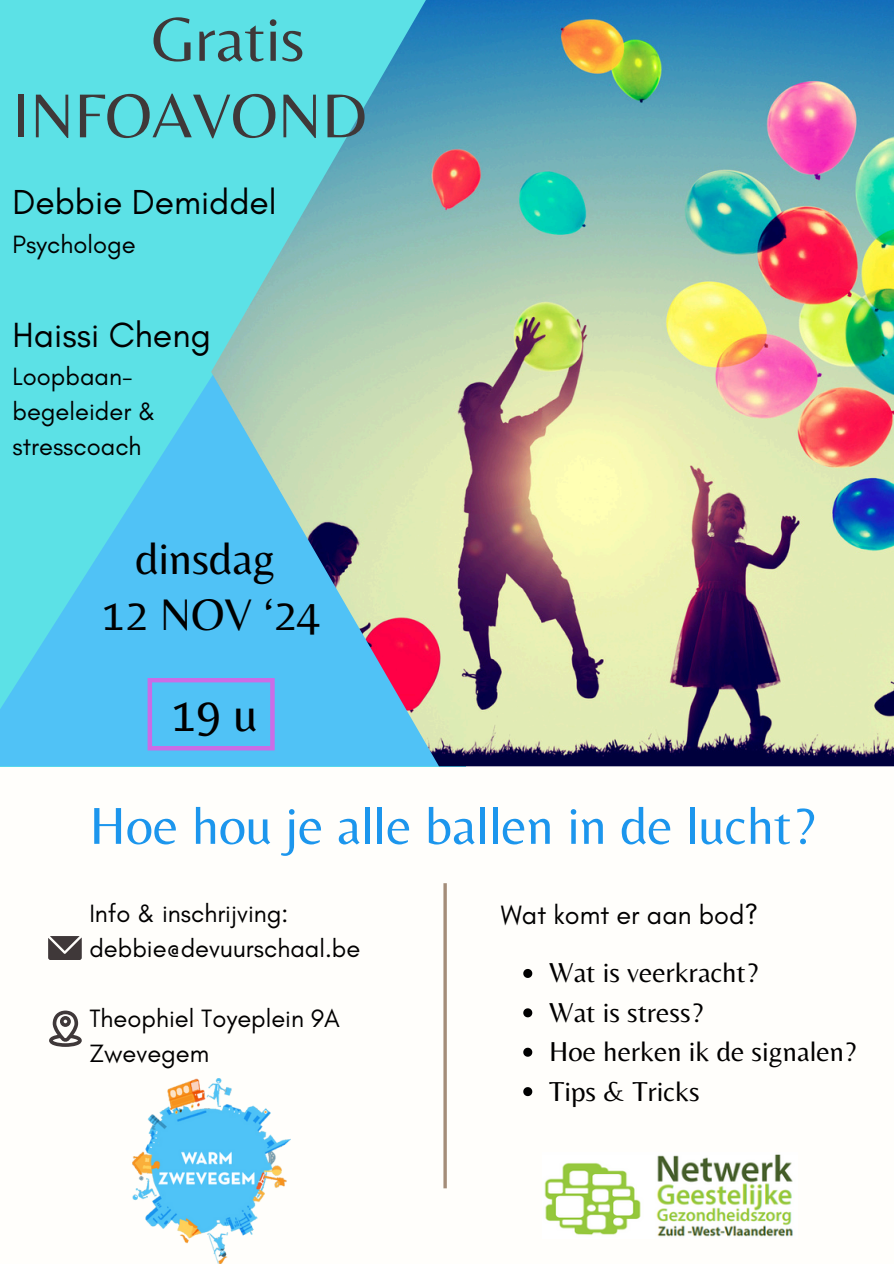
<style>
.page{position:relative;width:894px;height:1264px;background:#fff}
.page>*{position:absolute;margin:0;border:0;box-sizing:border-box;transform-origin:0 0}
.t1{font:64.5px/76.5px "Belleza";color:#3f3839}
.t2{font:54px "Belleza";color:#1c96ed}
.t3{font:49.5px "Belleza";color:#000}
.t4{font:46.05px/55.2px "Belleza";color:#000;text-align:center}
.t5{font:35.7px "Glacial Indifference";color:#000}
.t6{font:35.4px "Glacial Indifference";color:#000}
.t7{font:28.5px "Belleza";color:#000}
.t8{font:27px "Glacial Indifference";color:#000}
.t9{font:25.5px/34.8px "Glacial Indifference";color:#000}
</style>
<div class="page">
<div style="left:0;top:0;width:893px;height:1263px;background:#fffefb"></div>
<div style="left:0;top:0;width:465px;height:766px;background:#5ce1e6"></div>
<svg style="left:0;top:378px;width:211px;height:388px;fill:#50c2f6"></svg>
<img style="left:211px;top:0;width:682px;height:766px">
<hr style="left:443px;top:883px;width:3px;height:305px;background:#a48d79">
<img style="left:544px;top:1154px;width:249px;height:83px">
<svg style="left:147px;top:678px;width:127px;height:72px;background:#65b2f3"></svg>
<svg style="left:49px;top:1010px;width:33px;height:36px"></svg>
<svg style="left:48px;top:936px;width:34px;height:23px"></svg>
<img style="left:132px;top:1078px;width:158px;height:185px">
<svg style="left:523px;top:969px;width:9px;height:8px"></svg>
<svg style="left:523px;top:1008px;width:9px;height:9px"></svg>
<svg style="left:523px;top:1047px;width:9px;height:9px"></svg>
<svg style="left:523px;top:1087px;width:9px;height:9px"></svg>
<h2 class="t1" style="left:13px;top:0;width:356px;text-indent:139px">Gratis<br>INFOAVOND</h2>
<p class="t6" style="left:13px;top:181px;width:265px">Debbie Demiddel</p>
<p class="t9" style="left:13px;top:226px;width:125px">Psychologe</p>
<p class="t5" style="left:13px;top:313px;width:200px">Haissi Cheng</p>
<p class="t9" style="left:13px;top:359px;width:145px">Loopbaan&shy;begeleider &amp; stresscoach</p>
<h2 class="t4" style="left:102px;top:530px;width:219px">dinsdag<br>12 NOV ‘24</h2>
<h4 class="t3" style="left:172px;top:685px;width:87px">19 u</h4>
<h3 class="t2" style="left:89px;top:793px;width:727px">Hoe hou je alle ballen in de lucht?</h3>
<p class="t9" style="left:89px;top:895px;width:200px">Info &amp; inschrijving:</p>
<p class="t8" style="left:500px;top:898px;width:259px">Wat komt er aan bod?</p>
<p class="t9" style="left:89px;top:930px;width:272px">debbie@devuurschaal.be</p>
<p class="t9" style="left:89px;top:1000px;width:252px">Theophiel Toyeplein 9A</p>
<p class="t9" style="left:89px;top:1035px;width:121px">Zwevegem</p>
<h5 class="t7" style="left:549px;top:956px;width:211px">Wat is veerkracht?</h5>
<p class="t7" style="left:549px;top:995px;width:156px">Wat is stress?</p>
<p class="t7" style="left:549px;top:1034px;width:309px">Hoe herken ik de signalen?</p>
<p class="t7" style="left:549px;top:1074px;width:152px">Tips &amp; Tricks</p>
</div>
